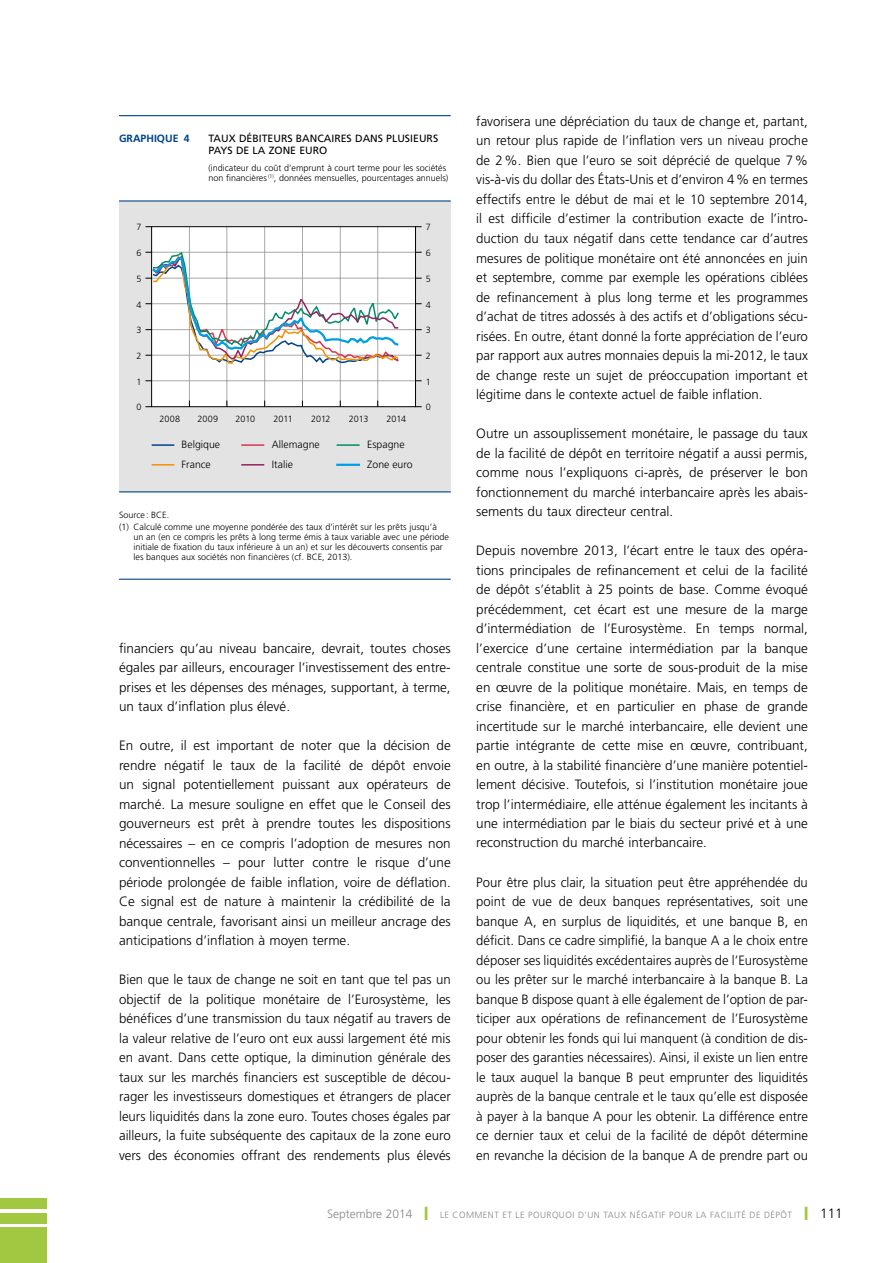
<style>
.page{position:relative;width:893px;height:1263px;background:#fff}
.page>*{position:absolute;margin:0;border:0;box-sizing:border-box;transform-origin:0 0}
.t1{font:300 13.5px/19.5px "Frutiger LT";color:#000;text-align:justify}
.t2{font:10.5px/12px "Frutiger LT";color:#000}
.t3{font:300 10.5px "Frutiger LT";color:#000}
.t4{font:700 10.5px "Frutiger LT";color:#048}
.t5{font:300 9px/9.8px "Frutiger LT";color:#000}
.t6{font:300 9px "Frutiger LT";letter-spacing:.05em;color:#878787}
.s1{font-size:12px}
.s2{color:#a2c740}
</style>
<div class="page">
<div style="left:0;top:1198px;width:47px;height:11px;background:#a2c740"></div>
<div style="left:0;top:1213px;width:47px;height:10px;background:#a2c740"></div>
<div style="left:0;top:1227px;width:47px;height:36px;background:#a2c740"></div>
<div style="left:119px;top:201px;width:332px;height:291px;background:#e3e3e3"></div>
<hr style="left:119px;top:115px;width:332px;height:1px;background:#048">
<hr style="left:119px;top:200px;width:332px;height:2px;background:#048">
<hr style="left:119px;top:491px;width:332px;height:1px;background:#048">
<hr style="left:119px;top:579px;width:332px;height:1px;background:#048">
<div style="left:152px;top:227px;width:263px;height:180px;background:#fff"></div>
<svg style="left:152px;top:464px;width:22px;height:1px"></svg>
<hr style="left:152px;top:444px;width:22px;height:2px;background:#048">
<hr style="left:241px;top:444px;width:23px;height:2px;background:#d8364d">
<svg style="left:241px;top:464px;width:23px;height:1px"></svg>
<hr style="left:337px;top:444px;width:23px;height:2px;background:#008d68">
<hr style="left:336px;top:464px;width:24px;height:2px;background:#009fe3">
<hr style="left:377px;top:226px;width:1px;height:181px;background:#a8a8a7">
<hr style="left:340px;top:226px;width:1px;height:181px;background:#a8a8a7">
<hr style="left:302px;top:226px;width:1px;height:181px;background:#a8a8a7">
<hr style="left:264px;top:226px;width:1px;height:181px;background:#a8a8a7">
<hr style="left:226px;top:226px;width:1px;height:181px;background:#a8a8a7">
<hr style="left:189px;top:226px;width:1px;height:181px;background:#a8a8a7">
<hr style="left:151px;top:252px;width:265px;height:1px;background:#a8a8a7">
<hr style="left:151px;top:278px;width:265px;height:1px;background:#a8a8a7">
<hr style="left:151px;top:303px;width:265px;height:1px;background:#a8a8a7">
<hr style="left:151px;top:329px;width:265px;height:1px;background:#a8a8a7">
<hr style="left:151px;top:355px;width:265px;height:1px;background:#a8a8a7">
<hr style="left:151px;top:380px;width:265px;height:1px;background:#a8a8a7">
<div style="left:151px;top:226px;width:265px;height:181px;border:1px solid #000"></div>
<svg style="left:145px;top:251px;width:256px;height:114px"></svg>
<p class="t4" style="left:119px;top:133px;width:72px">GRAPHIQUE 4</p>
<p class="t2" style="left:208px;top:133px;width:231px">TAUX DÉBITEURS BANCAIRES DANS PLUSIEURS<br>PAYS DE LA ZONE EURO</p>
<p class="t5" style="left:208px;top:163px;width:241px;line-height:10.5px">(indicateur du coût d’emprunt à court terme pour les sociétés non financières <sup>(1)</sup>, données mensuelles, pourcentages annuels)</p>
<p class="t5" style="left:136px;top:222px;width:7px">7</p>
<p class="t5" style="left:426px;top:222px;width:7px">7</p>
<p class="t5" style="left:136px;top:248px;width:7px">6</p>
<p class="t5" style="left:426px;top:248px;width:7px">6</p>
<p class="t5" style="left:136px;top:274px;width:7px">5</p>
<p class="t5" style="left:426px;top:274px;width:7px">5</p>
<p class="t5" style="left:136px;top:300px;width:7px">4</p>
<p class="t5" style="left:426px;top:300px;width:7px">4</p>
<p class="t5" style="left:136px;top:325px;width:7px">3</p>
<p class="t5" style="left:426px;top:325px;width:7px">3</p>
<p class="t5" style="left:136px;top:351px;width:7px">2</p>
<p class="t5" style="left:426px;top:351px;width:7px">2</p>
<p class="t5" style="left:136px;top:377px;width:7px">1</p>
<p class="t5" style="left:426px;top:377px;width:7px">1</p>
<p class="t5" style="left:136px;top:402px;width:7px">0</p>
<p class="t5" style="left:426px;top:402px;width:7px">0</p>
<p class="t5" style="left:160px;top:414px;width:22px">2008</p>
<p class="t5" style="left:197px;top:414px;width:22px">2009</p>
<p class="t5" style="left:236px;top:414px;width:21px">2010</p>
<p class="t5" style="left:274px;top:414px;width:21px">2011</p>
<p class="t5" style="left:311px;top:414px;width:21px">2012</p>
<p class="t5" style="left:349px;top:414px;width:21px">2013</p>
<p class="t5" style="left:387px;top:414px;width:21px">2014</p>
<p class="t3" style="left:182px;top:439px;width:40px">Belgique</p>
<p class="t3" style="left:272px;top:439px;width:49px">Allemagne</p>
<p class="t3" style="left:367px;top:439px;width:39px">Espagne</p>
<p class="t3" style="left:182px;top:458px;width:31px">France</p>
<p class="t3" style="left:272px;top:458px;width:22px">Italie</p>
<p class="t3" style="left:367px;top:458px;width:47px">Zone euro</p>
<p class="t5" style="left:119px;top:508px;width:319px;line-height:12.8px">Source : BCE .<br>(1) Calculé comme une moyenne pondérée des taux d’intérêt sur les prêts jusqu’à</p>
<p class="t5" style="left:134px;top:532px;width:317px">un an (en ce compris les prêts à long terme émis à taux variable avec une période initiale de fixation du taux inférieure à un an) et sur les découverts consentis par les banques aux sociétés non financières (cf. BCE, 2013).</p>
<p class="t1" style="left:119px;top:638px;width:333px">financiers qu’au niveau bancaire, devrait, toutes choses égales par ailleurs, encourager l’investissement des entre&shy;prises et les dépenses des ménages, supportant, à terme, un taux d’inflation plus élevé.</p>
<p class="t1" style="left:119px;top:736px;width:333px">En outre, il est important de noter que la décision de rendre négatif le taux de la facilité de dépôt envoie un signal potentiellement puissant aux opérateurs de marché. La mesure souligne en effet que le Conseil des gouverneurs est prêt à prendre toutes les dispositions nécessaires – en ce compris l’adoption de mesures non conventionnelles – pour lutter contre le risque d’une période prolongée de faible inflation, voire de déflation.<br>Ce signal est de nature à maintenir la crédibilité de la banque centrale, favorisant ainsi un meilleur ancrage des anticipations d’inflation à moyen terme.</p>
<p class="t1" style="left:119px;top:970px;width:333px">Bien que le taux de change ne soit en tant que tel pas un objectif de la politique monétaire de l’Eurosystème, les bénéfices d’une transmission du taux négatif au travers de la valeur relative de l’euro ont eux aussi largement été mis en avant. Dans cette optique, la diminution générale des taux sur les marchés financiers est susceptible de décou&shy;rager les investisseurs domestiques et étrangers de placer leurs liquidités dans la zone euro. Toutes choses égales par ailleurs, la fuite subséquente des capitaux de la zone euro vers des économies offrant des rendements plus élevés</p>
<p class="t1" style="left:476px;top:112px;width:333px">favorisera une dépréciation du taux de change et, partant, un retour plus rapide de l’inflation vers un niveau proche de 2%. Bien que l’euro se soit déprécié de quelque 7% vis-à-vis du dollar des États-U nis et d’environ 4% en termes effectifs entre le début de mai et le 10 septembre 2014, il est difficile d’estimer la contribution exacte de l’intro&shy;duction du taux négatif dans cette tendance car d’autres mesures de politique monétaire ont été annoncées en juin et septembre, comme par exemple les opérations ciblées de refinancement à plus long terme et les programmes d’achat de titres adossés à des actifs et d’obligations sécu&shy;risées. En outre, étant donné la forte appréciation de l’euro par rapport aux autres monnaies depuis la mi-2012, le taux de change reste un sujet de préoccupation important et légitime dans le contexte actuel de faible inflation.</p>
<p class="t1" style="left:476px;top:424px;width:333px">Outre un assouplissement monétaire, le passage du taux de la facilité de dépôt en territoire négatif a aussi permis, comme nous l’expliquons ci-après, de préserver le bon fonctionnement du marché interbancaire après les abais&shy;sements du taux directeur central.</p>
<p class="t1" style="left:476px;top:541px;width:333px">Depuis novembre 2013, l’écart entre le taux des opéra&shy;tions principales de refinancement et celui de la facilité de dépôt s’établit à 25 points de base. Comme évoqué précédemment, cet écart est une mesure de la marge d’intermédiation de l’Eurosystème. En temps normal, l’exercice d’une certaine intermédiation par la banque centrale constitue une sorte de sous-produit de la mise en œuvre de la politique monétaire. Mais, en temps de crise financière, et en particulier en phase de grande incertitude sur le marché interbancaire, elle devient une partie intégrante de cette mise en œuvre, contribuant, en outre, à la stabilité financière d’une manière potentiel&shy;lement décisive. Toutefois, si l’institution monétaire joue trop l’intermédiaire, elle atténue également les incitants à une intermédiation par le biais du secteur privé et à une reconstruction du marché interbancaire.</p>
<p class="t1" style="left:476px;top:872px;width:333px">Pour être plus clair, la situation peut être appréhendée du point de vue de deux banques représentatives, soit une banque A, en surplus de liquidités, et une banque B, en déficit. Dans ce cadre simplifié, la banque A a le choix entre déposer ses liquidités excédentaires auprès de l’Eurosystème ou les prêter sur le marché interbancaire à la banque B. La banque B dispose quant à elle également de l’option de par&shy;ticiper aux opérations de refinancement de l’Eurosystème pour obtenir les fonds qui lui manquent (à condition de dis&shy;poser des garanties nécessaires). Ainsi, il existe un lien entre le taux auquel la banque B peut emprunter des liquidités auprès de la banque centrale et le taux qu’elle est disposée à payer à la banque A pour les obtenir. La différence entre ce dernier taux et celui de la facilité de dépôt détermine en revanche la décision de la banque A de prendre part ou</p>
<p class="t6" style="left:327px;top:1210px;width:454px"><span class="s1">Septembre 2014</span> <span class="s2">❙</span> Le comment et le pourquoi d’un taux négatif pour la facilité de dépôt</p>
<p class="t1" style="left:804px;top:1204px;width:40px"><span class="s2">❙</span> 111</p>
</div>
